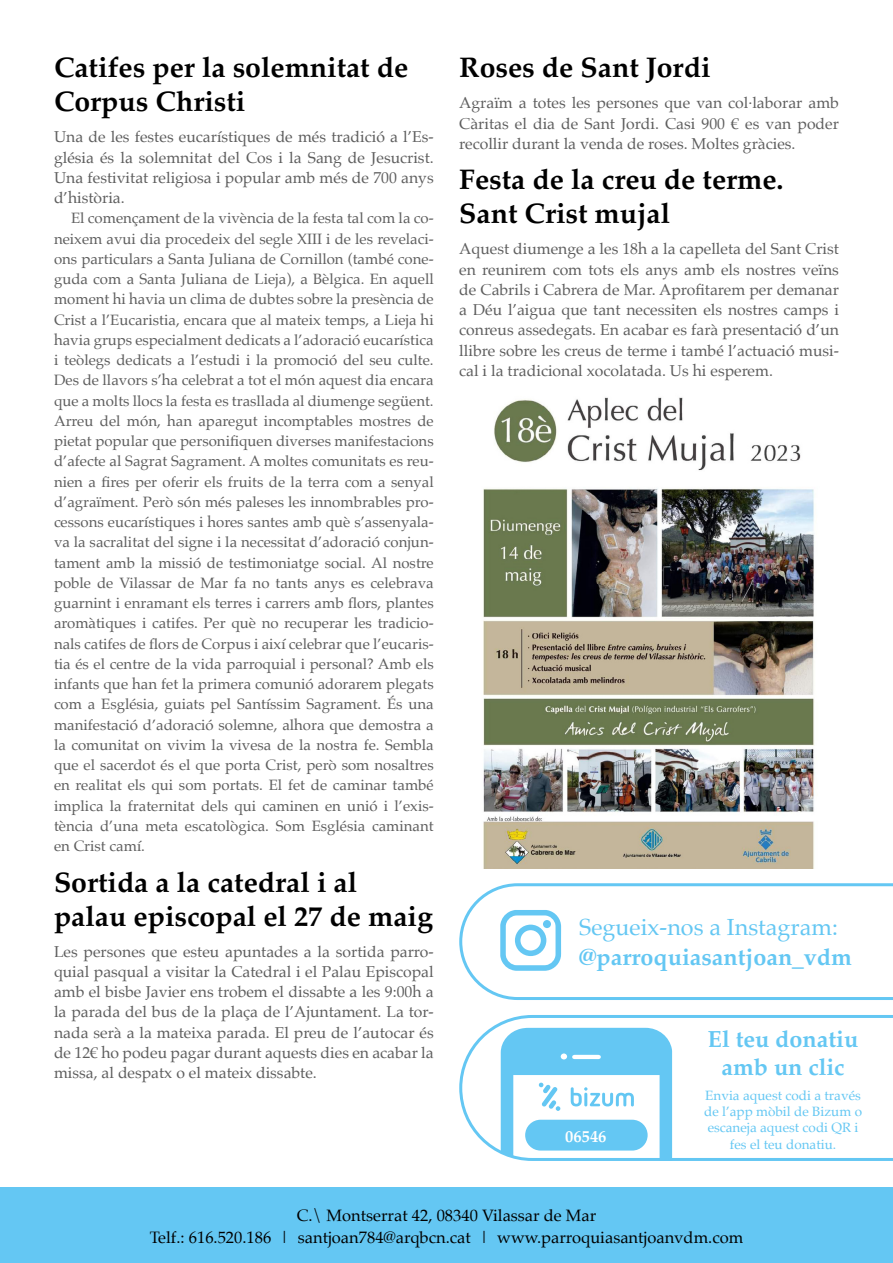
<style>
.page{position:relative;width:893px;height:1263px;background:#fff}
.page>*{position:absolute;margin:0;border:0;box-sizing:border-box;transform-origin:0 0}
.t1{font:700 28.35px/34px "Palatino";color:#000}
.t2{font:700 23.4px/28px "Palatino";color:#64c7f3;text-align:center}
.t3{font:23.4px "Palatino";color:#64c7f3}
.t4{font:16.5px/21.8px "Palatino";color:#000;text-align:center}
.t5{font:700 16.5px "Palatino";color:#fff}
.t6{font:15.75px/20.2px "Palatino";color:#5e5e5e;text-align:justify}
.t7{font:15px/20.2px "Palatino";color:#5e5e5e;text-align:justify}
.t8{font:13.5px/16.2px "Palatino";color:#64c7f3;text-align:center}
</style>
<div class="page">
<div style="left:0;top:1187px;width:893px;height:76px;background:#64c7f3"></div>
<svg style="left:459px;top:1015px;width:434px;height:146px"></svg>
<svg style="left:501px;top:1028px;width:171px;height:133px"></svg>
<div style="left:525px;top:1120px;width:123px;height:30px;background:#64c7f3;border-radius:15px"></div>
<svg style="left:459px;top:883px;width:434px;height:117px"></svg>
<svg style="left:500px;top:910px;width:61px;height:61px"></svg>
<div style="left:543px;top:920px;width:8px;height:8px;background:#64c7f3;border-radius:50%"></div>
<img style="left:483px;top:397px;width:332px;height:471px">
<h1 class="t1" style="left:54px;top:50px;width:356px">Catifes per la solemnitat de<br>Corpus Christi</h1>
<p class="t6" style="left:54px;top:127px;width:381px">Una de les festes eucarístiques de més tradició a l’Es&shy;glésia és la solemnitat del Cos i la Sang de Jesucrist.<br>Una festivitat religiosa i popular amb més de 700 anys d’història.</p>
<p class="t7" style="left:54px;top:208px;width:381px;text-indent:17px">El començament de la vivència de la festa tal com la co&shy;neixem avui dia procedeix del segle XIII i de les revelaci&shy;ons particulars a Santa Juliana de Cornillon (també cone&shy;guda com a Santa Juliana de Lieja), a Bèlgica. En aquell moment hi havia un clima de dubtes sobre la presència de Crist a l’Eucaristia, encara que al mateix temps, a Lieja hi havia grups especialment dedicats a l’adoració eucarística i teòlegs dedicats a l’estudi i la promoció del seu culte.<br>Des de llavors s’ha celebrat a tot el món aquest dia encara que a molts llocs la festa es trasllada al diumenge següent.<br>Arreu del món, han aparegut incomptables mostres de pietat popular que personifiquen diverses manifestacions d’afecte al Sagrat Sagrament. A moltes comunitats es reu&shy;nien a fires per oferir els fruits de la terra com a senyal d’agraïment. Però són més paleses les innombrables pro&shy;cessons eucarístiques i hores santes amb què s’assenyala&shy;va la sacralitat del signe i la necessitat d’adoració conjun&shy;tament amb la missió de testimoniatge social. Al nostre poble de Vilassar de Mar fa no tants anys es celebrava guarnint i enramant els terres i carrers amb flors, plantes aromàtiques i catifes. Per què no recuperar les tradicio&shy;nals catifes de flors de Corpus i així celebrar que l’eucaris&shy;tia és el centre de la vida parroquial i personal? Amb els infants que han fet la primera comunió adorarem plegats com a Església, guiats pel Santíssim Sagrament. És una manifestació d’adoració solemne, alhora que demostra a la comunitat on vivim la vivesa de la nostra fe. Sembla que el sacerdot és el que porta Crist, però som nosaltres en realitat els qui som portats. El fet de caminar també implica la fraternitat dels qui caminen en unió i l’exis&shy;tència d’una meta escatològica. Som Església caminant en Crist camí.</p>
<h1 class="t1" style="left:54px;top:864px;width:380px">Sortida a la catedral i al palau episcopal el 27 de maig</h1>
<p class="t6" style="left:54px;top:941px;width:381px">Les persones que esteu apuntades a la sortida parro&shy;quial pasqual a visitar la Catedral i el Palau Episcopal amb el bisbe Javier ens trobem el dissabte a les 9:00h a la parada del bus de la plaça de l’Ajuntament. La tor&shy;nada serà a la mateixa parada. El preu de l’autocar és de 12€ ho podeu pagar durant aquests dies en acabar la missa, al despatx o el mateix dissabte.</p>
<h1 class="t1" style="left:459px;top:50px;width:253px">Roses de Sant Jordi</h1>
<p class="t6" style="left:459px;top:93px;width:381px">Agraïm a totes les persones que van col·laborar amb Càritas el dia de Sant Jordi. Casi 900 € es van poder recollir durant la venda de roses. Moltes gràcies.</p>
<h1 class="t1" style="left:459px;top:162px;width:326px">Festa de la creu de terme.<br>Sant Crist mujal</h1>
<p class="t6" style="left:459px;top:239px;width:381px">Aquest diumenge a les 18h a la capelleta del Sant Crist en reunirem com tots els anys amb els nostres veïns de Cabrils i Cabrera de Mar. Aprofitarem per demanar a Déu l’aigua que tant necessiten els nostres camps i conreus assedegats. En acabar es farà presentació d’un llibre sobre les creus de terme i també l’actuació musi&shy;cal i la tradicional xocolatada. Us hi esperem.</p>
<h2 class="t3" style="left:579px;top:907px;width:260px">Segueix-nos a Instagram:</h2>
<h2 class="t2" style="left:579px;top:943px;width:274px">@parroquiasantjoan_vdm</h2>
<p class="t5" style="left:565px;top:1122px;width:43px">06546</p>
<h2 class="t2" style="left:708px;top:1025px;width:152px">El teu donatiu amb un clic</h2>
<p class="t8" style="left:704px;top:1087px;width:159px">Envia aquest codi a través de l’app mòbil de Bizum o escaneja aquest codi QR i fes el teu donatiu.</p>
<p class="t4" style="left:150px;top:1204px;width:595px">C.\ Montserrat 42, 08340 Vilassar de Mar<br>Telf.: 616.520.186 | santjoan784@arqbcn.cat | www.parroquiasantjoanvdm.com</p>
</div>
